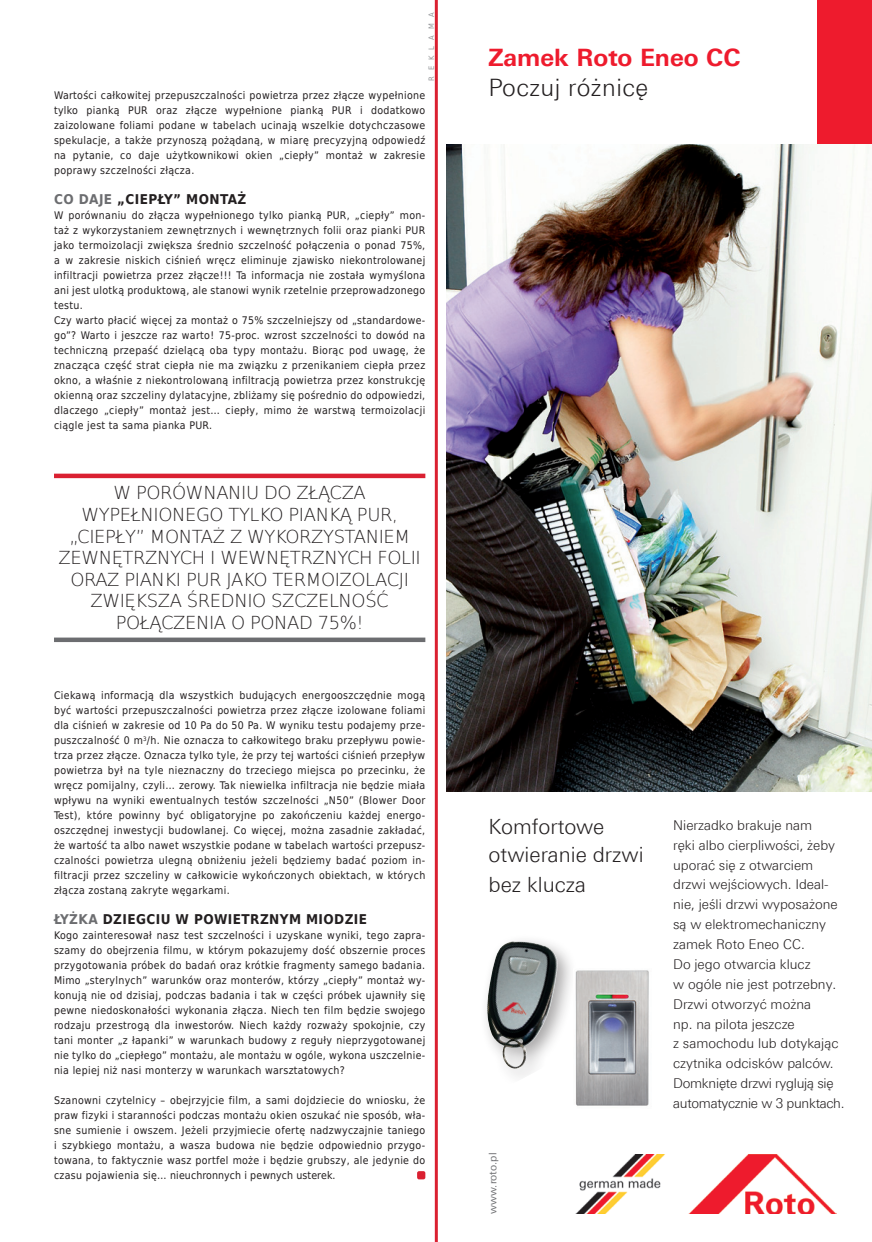
<style>
.page{position:relative;width:872px;height:1242px;background:#fff}
.page>*{position:absolute;margin:0;border:0;box-sizing:border-box;transform-origin:0 0}
.t1{font:700 24px "LT Univers Basic";color:#ee1b2d}
.t2{font:300 24px "LT Univers Basic";letter-spacing:.02em;color:#231f20}
.t3{font:300 21px/29.2px "LT Univers Basic";color:#231f20}
.t4{font:200 18px/21.6px "DejaVu Sans";letter-spacing:-.025em;color:#231f20;text-align:center}
.t5{font:300 13.5px/19.8px "LT Univers Basic";color:#231f20}
.t6{font:700 13.5px "DejaVu Sans Condensed";letter-spacing:.03em;color:#231f20}
.t7{font:10.5px/15px "DejaVu Sans Condensed";letter-spacing:.03em;color:#231f20;text-align:justify}
.t8{font:10.5px "LT Univers Basic";letter-spacing:.005em;color:#717275}
.t9{font:7.5px "DejaVu Sans Condensed";letter-spacing:.8em;color:#939598}
.s1{color:#6c6d70}
</style>
<div class="page">
<div style="left:54px;top:473px;width:371px;height:5px;background:#da2031"></div>
<div style="left:54px;top:637px;width:371px;height:5px;background:#6c6d70"></div>
<hr style="left:435px;top:0;width:3px;height:1242px;background:#da2031">
<div style="left:817px;top:0;width:55px;height:183px;background:#ee1b2d"></div>
<img style="left:575px;top:1154px;width:261px;height:60px">
<img style="left:446px;top:145px;width:426px;height:646px">
<div style="left:479px;top:933px;width:98px;height:155px;background:#231f20;opacity:.4"></div>
<img style="left:492px;top:941px;width:21px;height:28px">
<img style="left:573px;top:968px;width:76px;height:138px">
<div style="left:417px;top:1171px;width:8px;height:8px;background:#da2031;border-radius:2px"></div>
<p class="t9" style="left:425px;top:81px;width:70px;rotate:-90deg">REKLAMA</p>
<p class="t7" style="left:54px;top:88px;width:373px">Wartości całkowitej przepuszczalności powietrza przez złącze wypełnione tylko pianką PUR oraz złącze wypełnione pianką PUR i dodatkowo zaizolowane foliami podane w tabelach ucinają wszelkie dotychczasowe spekulacje, a także przynoszą pożądaną, w miarę precyzyjną odpowiedź na pytanie, co daje użytkownikowi okien „ciepły” montaż w zakresie poprawy szczelności złącza.</p>
<p class="t6" style="left:54px;top:188px;width:194px"><span class="s1">CO DAJE</span> „CIEPŁY” MONTAŻ</p>
<p class="t7" style="left:54px;top:208px;width:373px;text-align:left">W porównaniu do złącza wypełnionego tylko pianką PUR, „ciepły” mon&shy;taż z wykorzystaniem zewnętrznych i wewnętrznych folii oraz pianki PUR jako termoizolacji zwiększa średnio szczelność połączenia o ponad 75%, a w zakresie niskich ciśnień wręcz eliminuje zjawisko niekontrolowanej infiltracji powietrza przez złącze!!! Ta informacja nie została wymyślona ani jest ulotką produktową, ale stanowi wynik rzetelnie przeprowadzonego testu.<br>Czy warto płacić więcej za montaż o 75% szczelniejszy od „standardowe&shy;go”? Warto i jeszcze raz warto! 75-proc. wzrost szczelności to dowód na techniczną przepaść dzielącą oba typy montażu. Biorąc pod uwagę, że znacząca część strat ciepła nie ma związku z przenikaniem ciepła przez okno, a właśnie z niekontrolowaną infiltracją powietrza przez konstrukcję okienną oraz szczeliny dylatacyjne, zbliżamy się pośrednio do odpowiedzi, dlaczego „ciepły” montaż jest… ciepły, mimo że warstwą termoizolacji ciągle jest ta sama pianka PUR.</p>
<h3 class="t4" style="left:59px;top:481px;width:364px">W PORÓWNANIU DO ZŁĄCZA<br>WYPEŁNIONEGO TYLKO PIANKĄ PUR, „CIEPŁY” MONTAŻ Z WYKORZYSTANIEM<br>ZEWNĘTRZNYCH I WEWNĘTRZNYCH FOLII<br>ORAZ PIANKI PUR JAKO TERMOIZOLACJI<br>ZWIĘKSZA ŚREDNIO SZCZELNOŚĆ<br>POŁĄCZENIA O PONAD 75%!</h3>
<p class="t7" style="left:54px;top:688px;width:373px">Ciekawą informacją dla wszystkich budujących energooszczędnie mogą być wartości przepuszczalności powietrza przez złącze izolowane foliami dla ciśnień w zakresie od 10 Pa do 50 Pa. W wyniku testu podajemy prze&shy;puszczalność 0 m<sup>3</sup>/h. Nie oznacza to całkowitego braku przepływu powie&shy;trza przez złącze. Oznacza tylko tyle, że przy tej wartości ciśnień przepływ powietrza był na tyle nieznaczny do trzeciego miejsca po przecinku, że wręcz pomijalny, czyli… zerowy. Tak niewielka infiltracja nie będzie miała wpływu na wyniki ewentualnych testów szczelności „N50” (Blower Door Test), które powinny być obligatoryjne po zakończeniu każdej energo&shy;oszczędnej inwestycji budowlanej. Co więcej, można zasadnie zakładać, że wartość ta albo nawet wszystkie podane w tabelach wartości przepusz&shy;czalności powietrza ulegną obniżeniu jeżeli będziemy badać poziom in&shy;filtracji przez szczeliny w całkowicie wykończonych obiektach, w których złącza zostaną zakryte węgarkami.</p>
<p class="t6" style="left:54px;top:908px;width:315px"><span class="s1">ŁYŻKA</span> DZIEGCIU W POWIETRZNYM MIODZIE</p>
<p class="t7" style="left:54px;top:928px;width:373px">Kogo zainteresował nasz test szczelności i uzyskane wyniki, tego zapra&shy;szamy do obejrzenia filmu, w którym pokazujemy dość obszernie proces przygotowania próbek do badań oraz krótkie fragmenty samego badania.<br>Mimo „sterylnych” warunków oraz monterów, którzy „ciepły” montaż wy&shy;konują nie od dzisiaj, podczas badania i tak w części próbek ujawniły się pewne niedoskonałości wykonania złącza. Niech ten film będzie swojego rodzaju przestrogą dla inwestorów. Niech każdy rozważy spokojnie, czy tani monter „z łapanki” w warunkach budowy z reguły nieprzygotowanej nie tylko do „ciepłego” montażu, ale montażu w ogóle, wykona uszczelnie&shy;nia lepiej niż nasi monterzy w warunkach warsztatowych?</p>
<p class="t7" style="left:54px;top:1093px;width:373px">Szanowni czytelnicy – obejrzyjcie film, a sami dojdziecie do wniosku, że praw fizyki i staranności podczas montażu okien oszukać nie sposób, wła&shy;sne sumienie i owszem. Jeżeli przyjmiecie ofertę nadzwyczajnie taniego i szybkiego montażu, a wasza budowa nie będzie odpowiednio przygo&shy;towana, to faktycznie wasz portfel może i będzie grubszy, ale jedynie do czasu pojawienia się… nieuchronnych i pewnych usterek.</p>
<h1 class="t1" style="left:488px;top:43px;width:254px">Zamek Roto Eneo CC</h1>
<h1 class="t2" style="left:488px;top:73px;width:161px">Poczuj różnicę</h1>
<h2 class="t3" style="left:488px;top:811px;width:156px">Komfortowe otwieranie drzwi bez klucza</h2>
<p class="t5" style="left:673px;top:815px;width:173px">Nierzadko brakuje nam<br>ręki albo cierpliwości, żeby uporać się z otwarciem drzwi wejściowych. Ideal&shy;nie, jeśli drzwi wyposażone są w elektromechaniczny zamek Roto Eneo CC.<br>Do jego otwarcia klucz<br>w ogóle nie jest potrzebny.<br>Drzwi otworzyć można<br>np. na pilota jeszcze<br>z samochodu lub dotykając czytnika odcisków palców.<br>Domknięte drzwi ryglują się automatycznie w 3 punktach.</p>
<p class="t8" style="left:486px;top:1214px;width:63px;rotate:-90deg">www.roto.pl</p>
</div>
